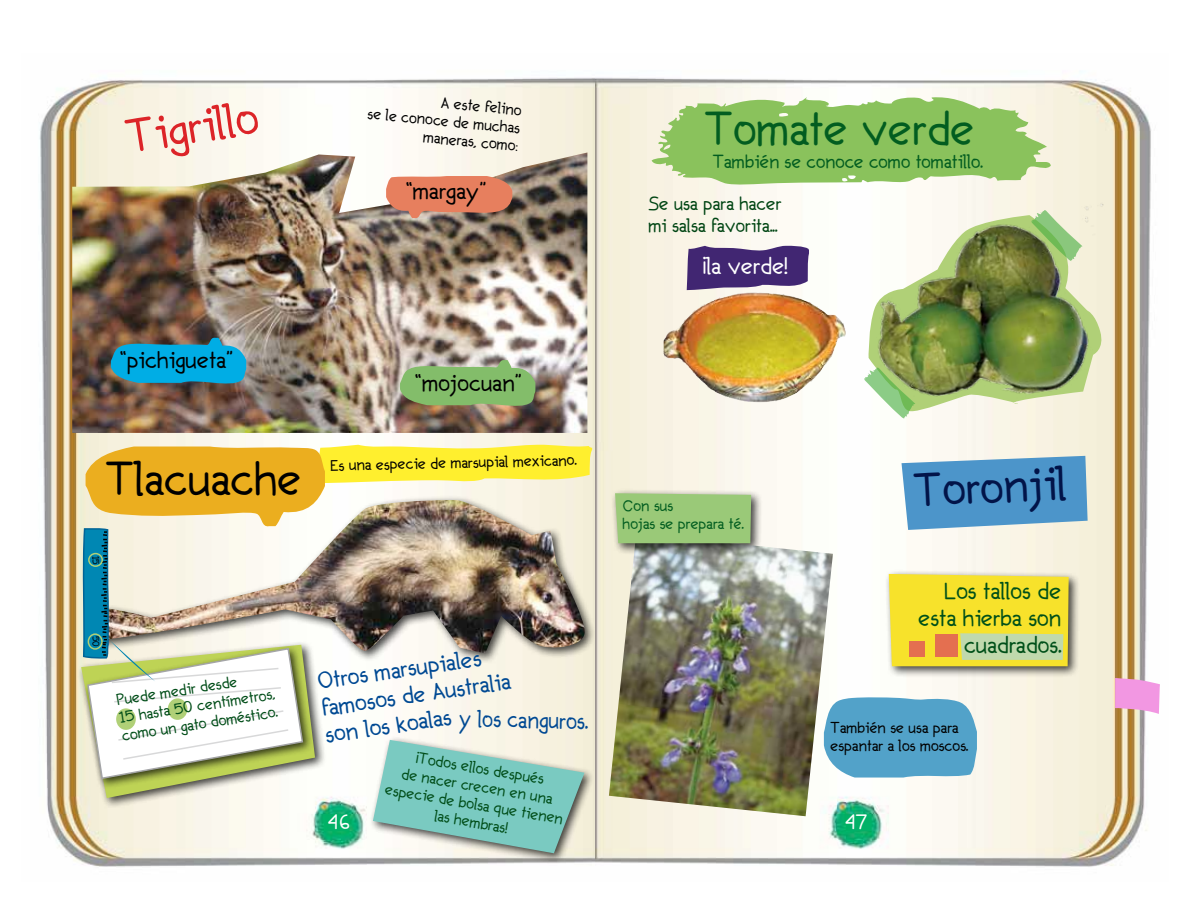
<style>
.page{position:relative;width:1191px;height:915px;background:#fff}
.page>*{position:absolute;margin:0;border:0;box-sizing:border-box;transform-origin:0 0}
.t1{font:45px "Secondo";color:#025d20}
.t2{font:45px "Secondo";color:#000}
.t3{font:45px "Secondo";color:#dc2428}
.t4{font:45px "Secondo";color:#021449}
.t5{font:22.5px/27px "Secondo";color:#004993}
.t6{font:22.5px/27px "Secondo";color:#005019;text-align:right}
.t7{font:22.5px "Secondo";color:#000}
.t8{font:22.5px "Secondo";color:#004993;scale:.93 1}
.t9{font:22.5px "Secondo";color:#fff}
.t10{font:19.5px "Secondo";color:#fff}
.t11{font:18px/21.6px "Secondo";color:#004513}
.t12{font:18px "Secondo";color:#025d20}
.t13{font:15px/18px "Secondo";color:#004d18;text-align:center}
.t14{font:15px/18px "Secondo";color:#000;text-align:right}
.t15{font:15px "Secondo";color:#025d20}
.t16{font:9px "Secondo";color:#000}
</style>
<div class="page">
<img style="left:39px;top:71px;width:1120px;height:796px">
<div style="left:368px;top:735px;width:227px;height:128px;background:#000;opacity:.75"></div>
<img style="left:72px;top:152px;width:515px;height:281px">
<img style="left:111px;top:337px;width:135px;height:51px">
<svg style="left:386px;top:175px;width:126px;height:43px;background:#d68165"></svg>
<img style="left:400px;top:360px;width:135px;height:51px">
<img style="left:81px;top:444px;width:511px;height:409px">
<img style="left:609px;top:533px;width:224px;height:283px">
<div style="left:611px;top:488px;width:151px;height:66px;background:#000;opacity:.75"></div>
<div style="left:615px;top:493px;width:136px;height:50px;background:#9ac978"></div>
<div style="left:884px;top:569px;width:196px;height:108px;background:#000;opacity:.75"></div>
<svg style="left:901px;top:455px;width:186px;height:74px;background:#62a1ce"></svg>
<svg style="left:651px;top:96px;width:399px;height:89px;background:#a2cd7b"></svg>
<svg style="left:686px;top:246px;width:123px;height:44px;background:#5a4282"></svg>
<svg style="left:888px;top:573px;width:180px;height:93px;background:#ecdb49"></svg>
<svg style="left:824px;top:696px;width:153px;height:82px;background:#64abcd"></svg>
<img style="left:667px;top:292px;width:116px;height:42px">
<img style="left:841px;top:201px;width:295px;height:221px">
<svg style="left:1031px;top:210px;width:51px;height:51px;background:#a5c28a"></svg>
<svg style="left:864px;top:367px;width:51px;height:51px"></svg>
<svg style="left:1115px;top:677px;width:45px;height:36px;background:#eda0d8"></svg>
<h1 class="t3" style="left:122px;top:107px;width:135px;rotate:-9deg">Tigrillo</h1>
<p class="t14" style="left:370px;top:88px;width:155px;rotate:5deg">A este felino<br>se le conoce de muchas maneras, como:</p>
<h2 class="t7" style="left:119px;top:345px;width:116px">“pichigueta”</h2>
<h2 class="t7" style="left:405px;top:176px;width:83px">“margay”</h2>
<h2 class="t7" style="left:414px;top:367px;width:109px">“mojocuan”</h2>
<h1 class="t2" style="left:106px;top:448px;width:197px">Tlacuache</h1>
<p class="t14" style="left:330px;top:456px;width:248px;rotate:-1deg">Es una especie de marsupial mexicano.</p>
<p class="t16" style="left:102px;top:555px;width:11px;rotate:90deg">15</p>
<p class="t16" style="left:102px;top:635px;width:13px;rotate:90deg">50</p>
<p class="t13" style="left:115px;top:691px;width:159px;text-align:left;rotate:-9deg">Puede medir desde<br>15 hasta 50 centímetros, como un gato doméstico.</p>
<h2 class="t5" style="left:316px;top:667px;width:192px;rotate:-8deg">Otros marsupiales famosos de Australia son los koalas</h2>
<h2 class="t8" style="left:460px;top:703px;width:140px;rotate:1deg">y los canguros.</h2>
<h3 class="t10" style="left:328px;top:808px;width:24px">46</h3>
<p class="t13" style="left:393px;top:743px;width:182px;rotate:10deg">¡Todos ellos después<br>de nacer crecen en una especie de bolsa que tienen las hembras!</p>
<h1 class="t1" style="left:705px;top:98px;width:271px">Tomate verde</h1>
<p class="t12" style="left:712px;top:150px;width:272px">También se conoce como tomatillo.</p>
<p class="t11" style="left:648px;top:193px;width:135px">Se usa para hacer mi salsa favorita...</p>
<h2 class="t9" style="left:702px;top:251px;width:87px">¡la verde!</h2>
<p class="t15" style="left:622px;top:495px;width:52px">Con sus</p>
<p class="t15" style="left:622px;top:513px;width:123px">hojas se prepara té.</p>
<h1 class="t4" style="left:912px;top:460px;width:155px;rotate:-3deg">Toronjil</h1>
<h2 class="t6" style="left:918px;top:577px;width:144px">Los tallos de esta hierba son cuadrados.</h2>
<p class="t14" style="left:830px;top:718px;width:139px;text-align:left">También se usa para espantar a los moscos.</p>
<h3 class="t10" style="left:845px;top:808px;width:24px">47</h3>
</div>
